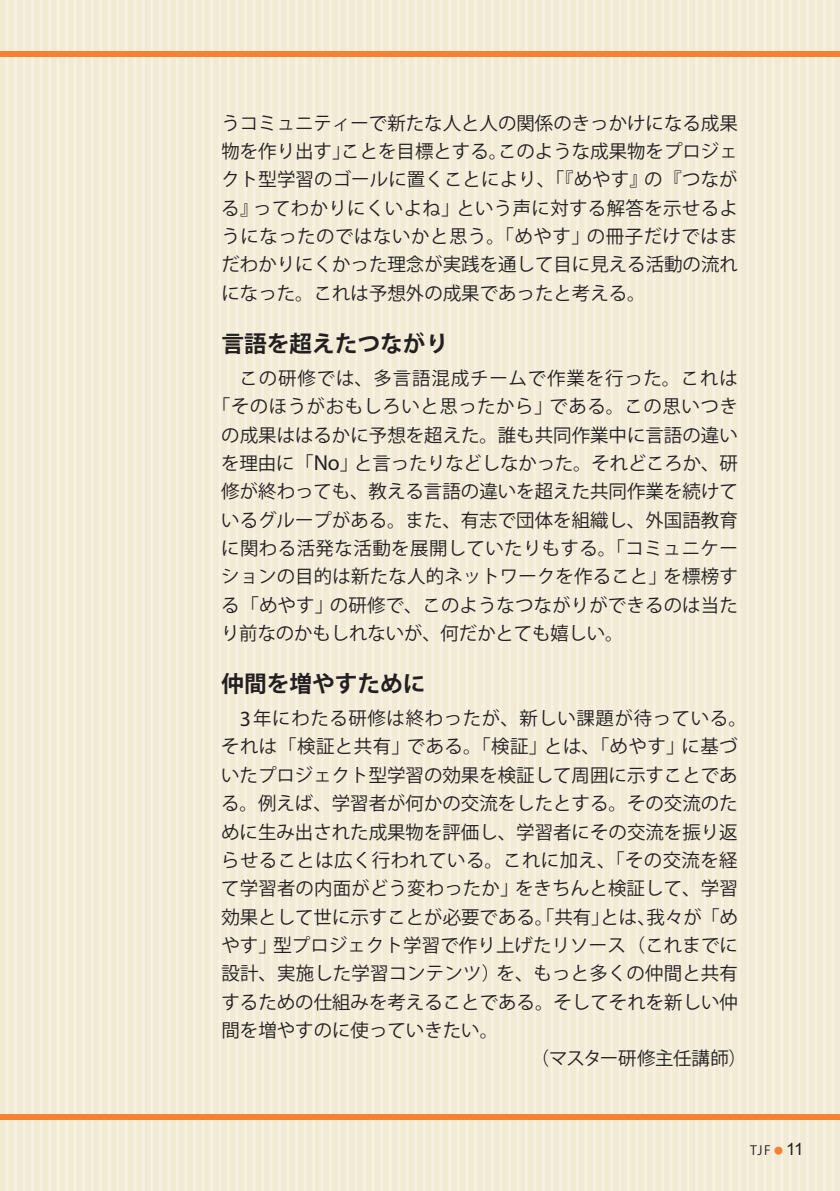
<style>
.page{position:relative;width:840px;height:1191px;background:#fff}
.page>*{position:absolute;margin:0;border:0;box-sizing:border-box;transform-origin:0 0}
.t1{font:700 22.6px "Koz Go Pro";color:#231f20}
.t2{font:18.4px/28.4px "Koz Go Pro";color:#231f20;text-align:justify}
.t3{font:18.4px "Koz Go Pro";letter-spacing:.02em;color:#231f20}
.t4{font:18.4px "Koz Go Pro";letter-spacing:.025em;color:#231f20}
.t5{font:18.4px "Koz Go Pro";letter-spacing:.03em;color:#231f20}
.t6{font:18.4px "Koz Go Pro";letter-spacing:.035em;color:#231f20}
.t7{font:18.4px "Koz Go Pro";letter-spacing:.045em;color:#231f20}
.t8{font:18.4px "Koz Go Pro";letter-spacing:-.025em;color:#231f20}
.t9{font:12.8px "Koz Go Pro";color:#231f20}
.s1{font-family:"Myriad Pro";font-size:21.8px}
.s2{font-size:9px;color:#f48232}
.s3{font-family:"Arial";font-size:17px}
</style>
<div class="page">
<div style="left:0;top:0;width:839px;height:1191px;background:#f1ebd6"></div>
<hr style="left:6px;top:0;width:3px;height:1191px;background:#f9f0e2">
<hr style="left:14px;top:0;width:3px;height:1191px;background:#f9f0e2">
<hr style="left:23px;top:0;width:3px;height:1191px;background:#f9f0e2">
<hr style="left:31px;top:0;width:3px;height:1191px;background:#f9f0e2">
<hr style="left:40px;top:0;width:3px;height:1191px;background:#f9f0e2">
<hr style="left:48px;top:0;width:3px;height:1191px;background:#f9f0e2">
<hr style="left:57px;top:0;width:3px;height:1191px;background:#f9f0e2">
<hr style="left:65px;top:0;width:3px;height:1191px;background:#f9f0e2">
<hr style="left:74px;top:0;width:3px;height:1191px;background:#f9f0e2">
<hr style="left:82px;top:0;width:3px;height:1191px;background:#f9f0e2">
<hr style="left:91px;top:0;width:3px;height:1191px;background:#f9f0e2">
<hr style="left:99px;top:0;width:3px;height:1191px;background:#f9f0e2">
<hr style="left:108px;top:0;width:3px;height:1191px;background:#f9f0e2">
<hr style="left:116px;top:0;width:3px;height:1191px;background:#f9f0e2">
<hr style="left:125px;top:0;width:3px;height:1191px;background:#f9f0e2">
<hr style="left:133px;top:0;width:3px;height:1191px;background:#f9f0e2">
<hr style="left:142px;top:0;width:3px;height:1191px;background:#f9f0e2">
<hr style="left:150px;top:0;width:3px;height:1191px;background:#f9f0e2">
<hr style="left:159px;top:0;width:3px;height:1191px;background:#f9f0e2">
<hr style="left:167px;top:0;width:3px;height:1191px;background:#f9f0e2">
<hr style="left:176px;top:0;width:3px;height:1191px;background:#f9f0e2">
<hr style="left:184px;top:0;width:3px;height:1191px;background:#f9f0e2">
<hr style="left:193px;top:0;width:3px;height:1191px;background:#f9f0e2">
<hr style="left:201px;top:0;width:3px;height:1191px;background:#f9f0e2">
<hr style="left:210px;top:0;width:3px;height:1191px;background:#f9f0e2">
<hr style="left:218px;top:0;width:3px;height:1191px;background:#f9f0e2">
<hr style="left:227px;top:0;width:3px;height:1191px;background:#f9f0e2">
<hr style="left:235px;top:0;width:3px;height:1191px;background:#f9f0e2">
<hr style="left:244px;top:0;width:3px;height:1191px;background:#f9f0e2">
<hr style="left:252px;top:0;width:3px;height:1191px;background:#f9f0e2">
<hr style="left:261px;top:0;width:3px;height:1191px;background:#f9f0e2">
<hr style="left:269px;top:0;width:3px;height:1191px;background:#f9f0e2">
<hr style="left:278px;top:0;width:3px;height:1191px;background:#f9f0e2">
<hr style="left:286px;top:0;width:3px;height:1191px;background:#f9f0e2">
<hr style="left:295px;top:0;width:3px;height:1191px;background:#f9f0e2">
<hr style="left:303px;top:0;width:3px;height:1191px;background:#f9f0e2">
<hr style="left:312px;top:0;width:3px;height:1191px;background:#f9f0e2">
<hr style="left:320px;top:0;width:3px;height:1191px;background:#f9f0e2">
<hr style="left:329px;top:0;width:3px;height:1191px;background:#f9f0e2">
<hr style="left:337px;top:0;width:3px;height:1191px;background:#f9f0e2">
<hr style="left:346px;top:0;width:3px;height:1191px;background:#f9f0e2">
<hr style="left:354px;top:0;width:3px;height:1191px;background:#f9f0e2">
<hr style="left:363px;top:0;width:3px;height:1191px;background:#f9f0e2">
<hr style="left:371px;top:0;width:3px;height:1191px;background:#f9f0e2">
<hr style="left:380px;top:0;width:3px;height:1191px;background:#f9f0e2">
<hr style="left:388px;top:0;width:3px;height:1191px;background:#f9f0e2">
<hr style="left:397px;top:0;width:3px;height:1191px;background:#f9f0e2">
<hr style="left:405px;top:0;width:3px;height:1191px;background:#f9f0e2">
<hr style="left:414px;top:0;width:3px;height:1191px;background:#f9f0e2">
<hr style="left:422px;top:0;width:3px;height:1191px;background:#f9f0e2">
<hr style="left:431px;top:0;width:3px;height:1191px;background:#f9f0e2">
<hr style="left:439px;top:0;width:3px;height:1191px;background:#f9f0e2">
<hr style="left:448px;top:0;width:3px;height:1191px;background:#f9f0e2">
<hr style="left:456px;top:0;width:3px;height:1191px;background:#f9f0e2">
<hr style="left:465px;top:0;width:3px;height:1191px;background:#f9f0e2">
<hr style="left:473px;top:0;width:3px;height:1191px;background:#f9f0e2">
<hr style="left:482px;top:0;width:3px;height:1191px;background:#f9f0e2">
<hr style="left:490px;top:0;width:3px;height:1191px;background:#f9f0e2">
<hr style="left:499px;top:0;width:3px;height:1191px;background:#f9f0e2">
<hr style="left:507px;top:0;width:3px;height:1191px;background:#f9f0e2">
<hr style="left:516px;top:0;width:3px;height:1191px;background:#f9f0e2">
<hr style="left:524px;top:0;width:3px;height:1191px;background:#f9f0e2">
<hr style="left:533px;top:0;width:3px;height:1191px;background:#f9f0e2">
<hr style="left:541px;top:0;width:3px;height:1191px;background:#f9f0e2">
<hr style="left:550px;top:0;width:3px;height:1191px;background:#f9f0e2">
<hr style="left:558px;top:0;width:3px;height:1191px;background:#f9f0e2">
<hr style="left:567px;top:0;width:3px;height:1191px;background:#f9f0e2">
<hr style="left:575px;top:0;width:3px;height:1191px;background:#f9f0e2">
<hr style="left:584px;top:0;width:3px;height:1191px;background:#f9f0e2">
<hr style="left:592px;top:0;width:3px;height:1191px;background:#f9f0e2">
<hr style="left:601px;top:0;width:3px;height:1191px;background:#f9f0e2">
<hr style="left:609px;top:0;width:3px;height:1191px;background:#f9f0e2">
<hr style="left:618px;top:0;width:3px;height:1191px;background:#f9f0e2">
<hr style="left:626px;top:0;width:3px;height:1191px;background:#f9f0e2">
<hr style="left:635px;top:0;width:3px;height:1191px;background:#f9f0e2">
<hr style="left:643px;top:0;width:3px;height:1191px;background:#f9f0e2">
<hr style="left:652px;top:0;width:3px;height:1191px;background:#f9f0e2">
<hr style="left:660px;top:0;width:3px;height:1191px;background:#f9f0e2">
<hr style="left:669px;top:0;width:3px;height:1191px;background:#f9f0e2">
<hr style="left:677px;top:0;width:3px;height:1191px;background:#f9f0e2">
<hr style="left:686px;top:0;width:3px;height:1191px;background:#f9f0e2">
<hr style="left:694px;top:0;width:3px;height:1191px;background:#f9f0e2">
<hr style="left:703px;top:0;width:3px;height:1191px;background:#f9f0e2">
<hr style="left:711px;top:0;width:3px;height:1191px;background:#f9f0e2">
<hr style="left:720px;top:0;width:3px;height:1191px;background:#f9f0e2">
<hr style="left:729px;top:0;width:2px;height:1191px;background:#f9f0e2">
<hr style="left:737px;top:0;width:3px;height:1191px;background:#f9f0e2">
<hr style="left:746px;top:0;width:2px;height:1191px;background:#f9f0e2">
<hr style="left:754px;top:0;width:3px;height:1191px;background:#f9f0e2">
<hr style="left:763px;top:0;width:2px;height:1191px;background:#f9f0e2">
<hr style="left:771px;top:0;width:3px;height:1191px;background:#f9f0e2">
<hr style="left:780px;top:0;width:2px;height:1191px;background:#f9f0e2">
<hr style="left:788px;top:0;width:3px;height:1191px;background:#f9f0e2">
<hr style="left:797px;top:0;width:2px;height:1191px;background:#f9f0e2">
<hr style="left:805px;top:0;width:3px;height:1191px;background:#f9f0e2">
<hr style="left:814px;top:0;width:2px;height:1191px;background:#f9f0e2">
<hr style="left:822px;top:0;width:3px;height:1191px;background:#f9f0e2">
<hr style="left:831px;top:0;width:2px;height:1191px;background:#f9f0e2">
<div style="left:0;top:51px;width:839px;height:6px;background:#f48232"></div>
<div style="left:0;top:1114px;width:839px;height:6px;background:#f48232"></div>
<p class="t2" style="left:221px;top:109px;width:518px">うコミュニティーで新たな人と人の関係のきっかけになる成果物を作り出す」ことを目標とする。このような成果物をプロジェクト型学習のゴールに置くことにより、「『めやす』の『つながる』ってわかりにくいよね」という声に対する解答を示せるようになったのではないかと思う。「めやす」の冊子だけではまだわかりにくかった理念が実践を通して目に見える活動の流れになった。これは予想外の成果であったと考える。</p>
<p class="t1" style="left:221px;top:329px;width:228px">言語を超えたつながり</p>
<p class="t7" style="left:239px;top:366px;width:499px">この研修では、多言語混成チームで作業を行った。これは</p>
<p class="t5" style="left:212px;top:394px;width:527px">「そのほうがおもしろいと思ったから」である。この思いつき</p>
<p class="t2" style="left:221px;top:421px;width:518px">の成果ははるかに予想を超えた。誰も共同作業中に言語の違い</p>
<p class="t2" style="left:221px;top:449px;width:518px">を理由に「<span class="s1">No</span>」と言ったりなどしなかった。それどころか、研</p>
<p class="t2" style="left:221px;top:478px;width:518px">修が終わっても、教える言語の違いを超えた共同作業を続けて</p>
<p class="t2" style="left:221px;top:506px;width:518px">いるグループがある。また、有志で団体を組織し、外国語教育</p>
<p class="t3" style="left:221px;top:536px;width:518px">に関わる活発な活動を展開していたりもする。「コミュニケー</p>
<p class="t2" style="left:221px;top:563px;width:518px">ションの目的は新たな人的ネットワークを作ること」を標榜す</p>
<p class="t2" style="left:221px;top:591px;width:518px">る「めやす」の研修で、このようなつながりができるのは当た</p>
<p class="t2" style="left:221px;top:619px;width:404px">り前なのかもしれないが、何だかとても嬉しい。</p>
<p class="t1" style="left:221px;top:669px;width:206px">仲間を増やすために</p>
<p class="t6" style="left:240px;top:706px;width:508px"><span class="s1">3</span>年にわたる研修は終わったが、新しい課題が待っている。</p>
<p class="t4" style="left:221px;top:735px;width:517px">それは「検証と共有」である。「検証」とは、「めやす」に基づ</p>
<p class="t2" style="left:221px;top:761px;width:517px">いたプロジェクト型学習の効果を検証して周囲に示すことであ</p>
<p class="t2" style="left:221px;top:789px;width:517px">る。例えば、学習者が何かの交流をしたとする。その交流のた</p>
<p class="t2" style="left:221px;top:818px;width:517px">めに生み出された成果物を評価し、学習者にその交流を振り返</p>
<p class="t3" style="left:221px;top:848px;width:517px">らせることは広く行われている。これに加え、「その交流を経</p>
<p class="t2" style="left:221px;top:874px;width:518px">て学習者の内面がどう変わったか」をきちんと検証して、学習</p>
<p class="t2" style="left:221px;top:903px;width:517px">効果として世に示すことが必要である。「共有」とは、我々が「め</p>
<p class="t2" style="left:221px;top:931px;width:518px">やす」型プロジェクト学習で作り上げたリソース（これまでに</p>
<p class="t2" style="left:221px;top:959px;width:517px">設計、実施した学習コンテンツ）を、もっと多くの仲間と共有</p>
<p class="t2" style="left:221px;top:988px;width:517px">するための仕組みを考えることである。そしてそれを新しい仲</p>
<p class="t2" style="left:221px;top:1016px;width:278px">間を増やすのに使っていきたい。</p>
<p class="t8" style="left:530px;top:1046px;width:218px">（マスター研修主任講師）</p>
<p class="t9" style="left:749px;top:1142px;width:55px">TJF <span class="s2">●</span> <span class="s3">11</span></p>
</div>
